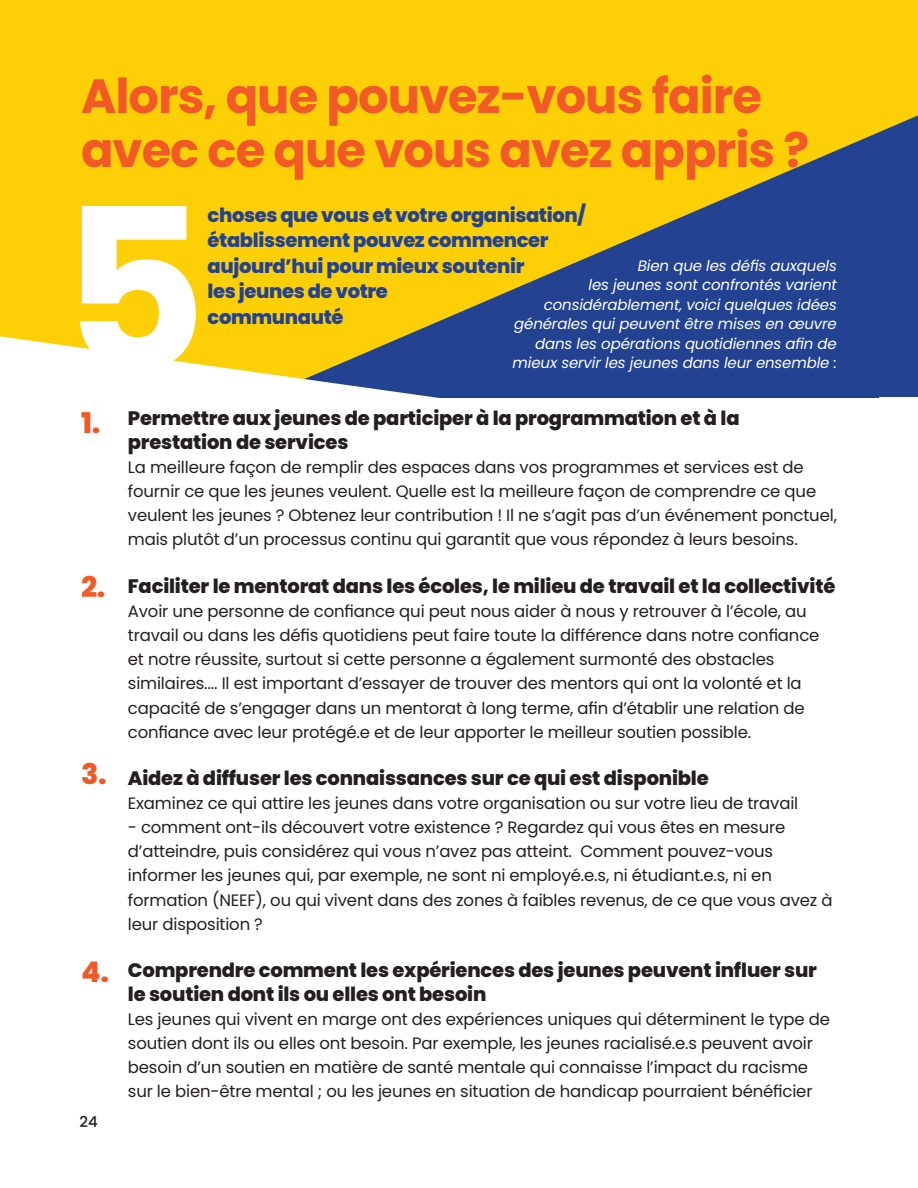
<style>
.page{position:relative;width:918px;height:1188px;background:#fff}
.page>*{position:absolute;margin:0;border:0;box-sizing:border-box;transform-origin:0 0}
.t1{font:700 223.8px "Poppins";color:#fff}
.t2{font:700 48px/54px "Poppins";letter-spacing:-.02em;color:#f15926}
.t3{font:800 28.5px "Poppins";color:#f15926}
.t4{font:800 19.5px/24px "Poppins";letter-spacing:-.01em;color:#231f20}
.t5{font:800 19.5px/25.5px "Poppins";letter-spacing:-.02em;color:#234292}
.t6{font:16.5px/24px "Poppins";letter-spacing:-.01em;color:#231f20}
.t7{font:italic 15px/19.5px "Poppins";letter-spacing:-.01em;color:#fff;text-align:right}
.t8{font:500 15px "Poppins";color:#231f20}
</style>
<div class="page">
<svg style="left:0;top:0;width:879px;height:398px;background:#ceb123"></svg>
<svg style="left:0;top:336px;width:594px;height:62px"></svg>
<svg style="left:879px;top:0;width:39px;height:397px;background:#666e66"></svg>
<h2 class="t2" style="left:81px;top:69px;width:730px">Alors, que pouvez-vous faire avec ce que vous avez appris ?</h2>
<p class="t5" style="left:208px;top:202px;width:380px">choses que vous et votre organisation/ établissement pouvez commencer aujourd’hui pour mieux soutenir<br>les jeunes de votre</p>
<h1 class="t1" style="left:61px;top:162px;width:147px">5</h1>
<p class="t7" style="left:513px;top:256px;width:326px">Bien que les défis auxquels<br>les jeunes sont confrontés varient considérablement, voici quelques idées générales qui peuvent être mises en œuvre dans les opérations quotidiennes afin de mieux servir les jeunes dans leur ensemble :</p>
<p class="t5" style="left:208px;top:304px;width:137px">communauté</p>
<h3 class="t3" style="left:81px;top:407px;width:21px">1.</h3>
<h3 class="t3" style="left:81px;top:570px;width:26px">2.</h3>
<h3 class="t3" style="left:81px;top:758px;width:27px">3.</h3>
<h3 class="t3" style="left:81px;top:956px;width:29px">4.</h3>
<p class="t8" style="left:79px;top:1113px;width:20px">24</p>
<p class="t4" style="left:128px;top:407px;width:613px">Permettre aux jeunes de participer à la programmation et à la prestation de services</p>
<p class="t6" style="left:128px;top:456px;width:711px">La meilleure façon de remplir des espaces dans vos programmes et services est de fournir ce que les jeunes veulent. Quelle est la meilleure façon de comprendre ce que veulent les jeunes ? Obtenez leur contribution ! Il ne s’agit pas d’un événement ponctuel, mais plutôt d’un processus continu qui garantit que vous répondez à leurs besoins.</p>
<p class="t4" style="left:128px;top:575px;width:709px">Faciliter le mentorat dans les écoles, le milieu de travail et la collectivité</p>
<p class="t6" style="left:128px;top:600px;width:693px">Avoir une personne de confiance qui peut nous aider à nous y retrouver à l’école, au travail ou dans les défis quotidiens peut faire toute la différence dans notre confiance et notre réussite, surtout si cette personne a également surmonté des obstacles similaires.... Il est important d’essayer de trouver des mentors qui ont la volonté et la capacité de s’engager dans un mentorat à long terme, afin d’établir une relation de confiance avec leur protégé.e et de leur apporter le meilleur soutien possible.</p>
<p class="t4" style="left:128px;top:767px;width:582px">Aidez à diffuser les connaissances sur ce qui est disponible</p>
<p class="t6" style="left:128px;top:792px;width:672px">Examinez ce qui attire les jeunes dans votre organisation ou sur votre lieu de travail</p>
<p class="t6" style="left:128px;top:816px;width:706px">- comment ont-ils découvert votre existence ? Regardez qui vous êtes en mesure d’atteindre, puis considérez qui vous n’avez pas atteint. Comment pouvez-vous informer les jeunes qui, par exemple, ne sont ni employé.e.s, ni étudiant.e.s, ni en formation (NEEF), ou qui vivent dans des zones à faibles revenus, de ce que vous avez à leur disposition ?</p>
<p class="t4" style="left:128px;top:959px;width:690px">Comprendre comment les expériences des jeunes peuvent influer sur le soutien dont ils ou elles ont besoin</p>
<p class="t6" style="left:128px;top:1008px;width:704px">Les jeunes qui vivent en marge ont des expériences uniques qui déterminent le type de soutien dont ils ou elles ont besoin. Par exemple, les jeunes racialisé.e.s peuvent avoir besoin d’un soutien en matière de santé mentale qui connaisse l’impact du racisme sur le bien-être mental ; ou les jeunes en situation de handicap pourraient bénéficier</p>
</div>
